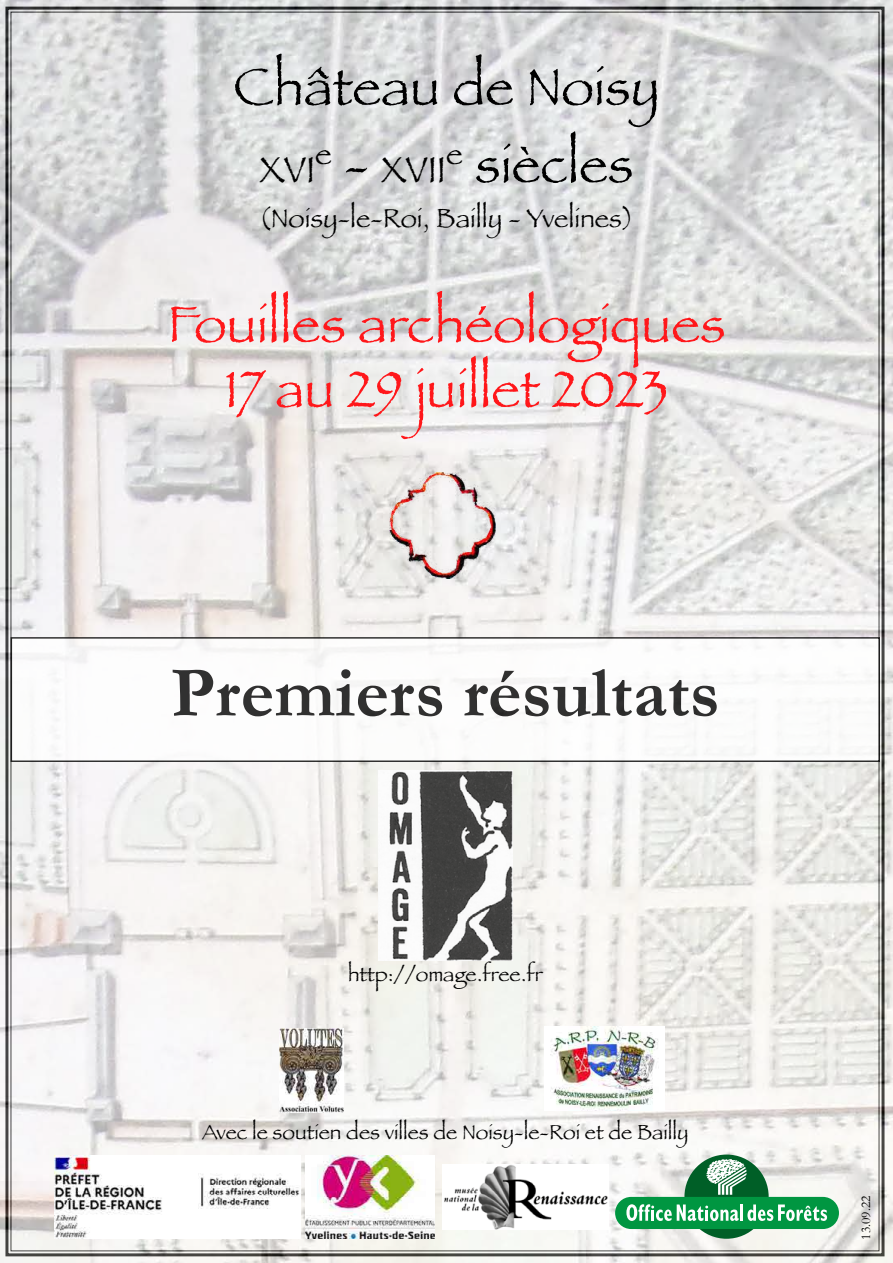
<style>
.page{position:relative;width:893px;height:1263px;background:#fff}
.page>*{position:absolute;margin:0;border:0;box-sizing:border-box;transform-origin:0 0}
.t1{font:700 72px "Garamond";color:#000}
.t2{font:54px/64.8px "Papyrus";color:#ff171a;text-align:center}
.t3{font:54px "Papyrus";color:#000}
.t4{font:37.8px "Papyrus";color:#000}
.t5{font:27px "Papyrus";color:#000}
.t6{font:21px "Papyrus";color:#000}
.t7{font:13.5px "Garamond";color:#000}
.s1{font-size:54px}
</style>
<div class="page">
<img style="left:0;top:0;width:893px;height:1263px">
<div style="left:11px;top:638px;width:868px;height:123px;background:#fff"></div>
<div style="left:11px;top:637px;width:869px;height:125px;border:2px solid #000"></div>
<img style="left:378px;top:771px;width:134px;height:189px">
<img style="left:389px;top:472px;width:107px;height:106px">
<img style="left:54px;top:1155px;width:246px;height:84px">
<div style="left:684px;top:1154px;width:85px;height:85px;background:#005f27;border-radius:50%"></div>
<div style="left:615px;top:1197px;width:224px;height:32px;background:#009641;border-radius:16px"></div>
<hr style="left:740px;top:1204px;width:3px;height:17px;background:#fff">
<svg style="left:706px;top:1159px;width:41px;height:36px"></svg>
<svg style="left:747px;top:1204px;width:80px;height:17px"></svg>
<svg style="left:626px;top:1204px;width:113px;height:17px"></svg>
<img style="left:442px;top:1164px;width:166px;height:65px">
<img style="left:306px;top:1155px;width:128px;height:84px">
<img style="left:544px;top:1027px;width:120px;height:83px">
<img style="left:279px;top:1028px;width:64px;height:84px">
<h2 class="t3" style="left:233px;top:54px;width:428px">Château de Noisy</h2>
<h3 class="t4" style="left:260px;top:147px;width:188px">XVI<sup>e</sup> <span class="s1">-</span> XVII</h3>
<h2 class="t3" style="left:446px;top:132px;width:189px"><sup>e</sup> siècles</h2>
<p class="t5" style="left:259px;top:202px;width:376px">(Noisy-le-Roi, Bailly - Yvelines)</p>
<h2 class="t2" style="left:167px;top:291px;width:560px">Fouilles archéologiques<br>17 au 29 juillet 2023</h2>
<h1 class="t1" style="left:171px;top:650px;width:550px">Premiers résultats</h1>
<p class="t6" style="left:348px;top:962px;width:197px">http://omage.free.fr</p>
<p class="t6" style="left:202px;top:1119px;width:488px">Avec le soutien des villes de Noisy-le-Roi et de Bailly</p>
<p class="t7" style="left:858px;top:1239px;width:45px;rotate:-90deg">13.09.22</p>
</div>
